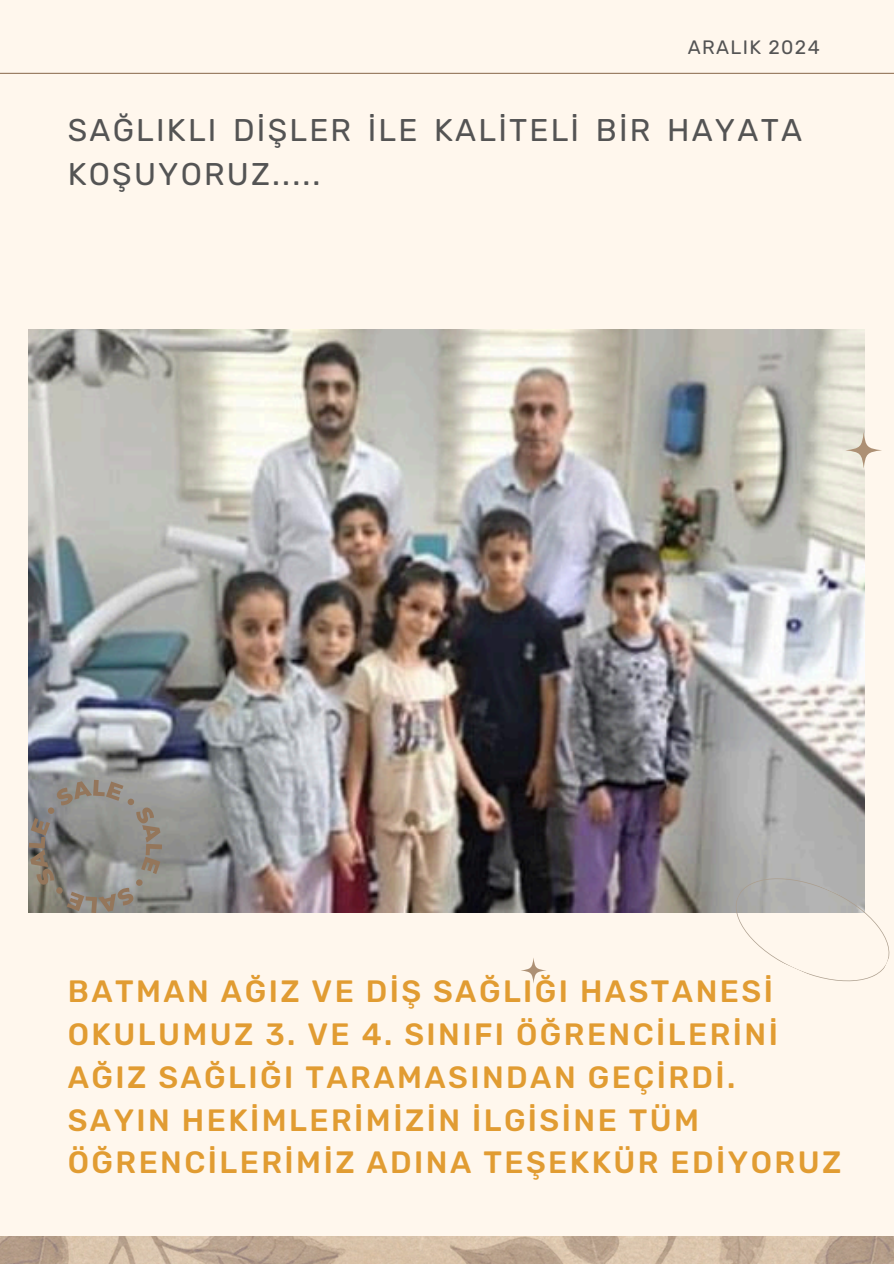
<style>
.page{position:relative;width:894px;height:1264px;background:#fff}
.page>*{position:absolute;margin:0;border:0;box-sizing:border-box;transform-origin:0 0}
.t1{font:31.35px/43.8px "Rubik";letter-spacing:.07em;color:#545454}
.t2{font:500 30.75px/42.8px "Rubik";letter-spacing:.08em;color:#e19c32}
.t3{font:19.35px "Rubik";letter-spacing:.07em;color:#545454}
</style>
<div class="page">
<div style="left:0;top:0;width:893px;height:1263px;background:#fff7ed"></div>
<img style="left:29px;top:330px;width:834px;height:582px">
<img style="left:0;top:1236px;width:893px;height:27px">
<hr style="left:0;top:73px;width:893px;height:1px;background:#94765b">
<svg style="left:728px;top:873px;width:162px;height:109px"></svg>
<svg style="left:29px;top:779px;width:132px;height:133px;background:#8c8983"></svg>
<svg style="left:845px;top:432px;width:36px;height:36px"></svg>
<svg style="left:521px;top:958px;width:25px;height:25px"></svg>
<p class="t3" style="left:687px;top:36px;width:133px">ARALIK 2024</p>
<p class="t1" style="left:68px;top:109px;width:735px">SAĞLIKLI DİŞLER İLE KALİTELİ BİR HAYATA<br>KOŞUYORUZ.....</p>
<p class="t2" style="left:68px;top:971px;width:774px">BATMAN AĞIZ VE DİŞ SAĞLIĞI HASTANESİ OKULUMUZ 3. VE 4. SINIFI ÖĞRENCİLERİNİ AĞIZ SAĞLIĞI TARAMASINDAN GEÇİRDİ.<br>SAYIN HEKİMLERİMİZİN İLGİSİNE TÜM ÖĞRENCİLERİMİZ ADINA TEŞEKKÜR EDİYORUZ</p>
</div>
